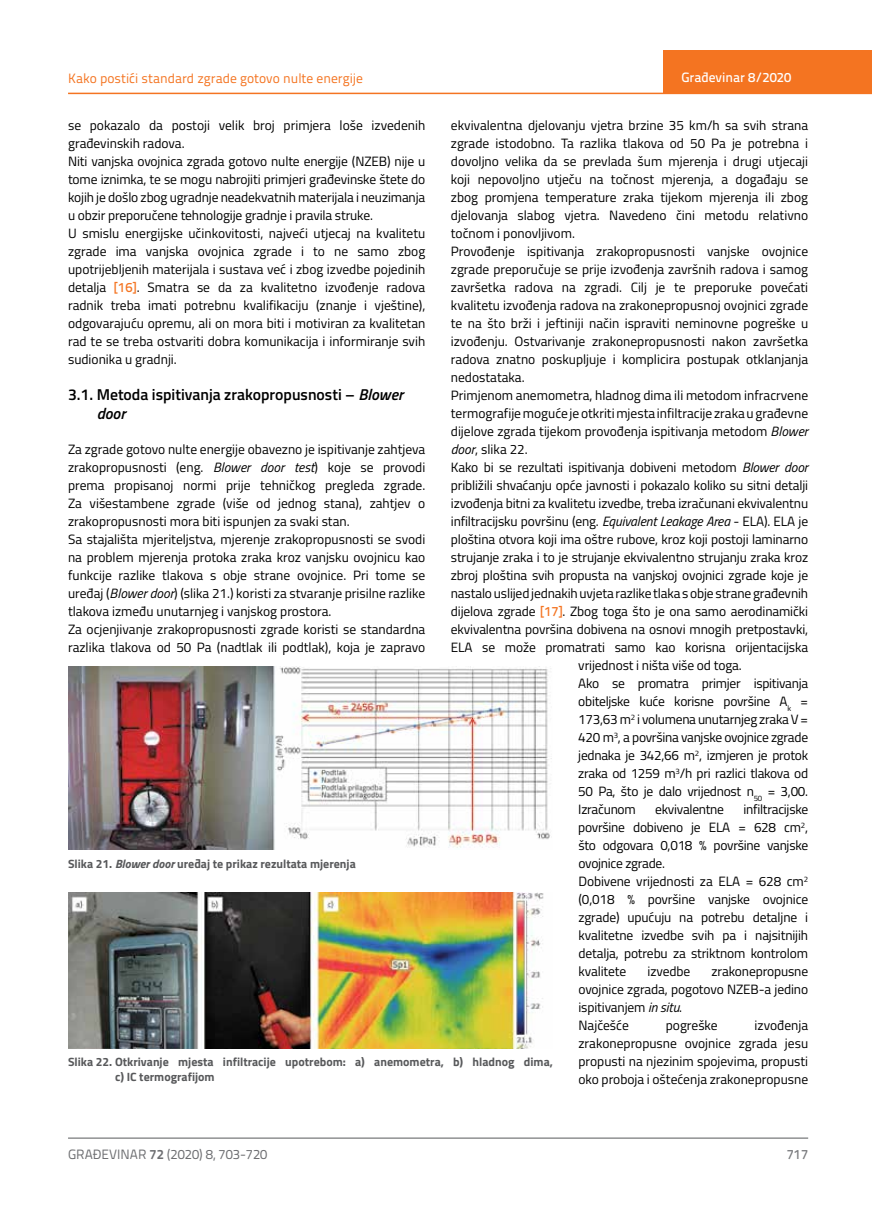
<style>
.page{position:relative;width:872px;height:1212px;background:#fff}
.page>*{position:absolute;margin:0;border:0;box-sizing:border-box;transform-origin:0 0}
.t1{font:600 15.75px/19.5px "Titillium";color:#000}
.t2{font:13.5px/18px "Titillium";color:#000}
.t3{font:13.5px "Titillium";letter-spacing:-.02em;color:#000}
.t4{font:13.5px "Titillium Text 22 L";color:#f47421}
.t5{font:13.5px "Titillium Text 22 L";color:#6d6e71}
.t6{font:500 13.5px "Titillium Text 22 L";color:#fff}
.t7{font:500 13.5px "Titillium Text 22 L";color:#797a7d}
.t8{font:700 12px/15px "Titillium";color:#58595b}
.s1{font-family:"Titillium Text 22 L";font-weight:500;color:#f47421}
.s2{font-style:italic}
.s3{font-weight:700}
</style>
<div class="page">
<hr style="left:68px;top:93px;width:804px;height:1px;background:#f47421">
<div style="left:663px;top:50px;width:209px;height:44px;background:#f47421"></div>
<hr style="left:68px;top:1138px;width:740px;height:1px;background:#58595b">
<img style="left:68px;top:666px;width:484px;height:183px">
<img style="left:68px;top:892px;width:476px;height:156px">
<p class="t4" style="left:68px;top:68px;width:296px">Kako postići standard zgrade gotovo nulte energije</p>
<p class="t2" style="left:68px;top:115px;width:359px">se pokazalo da postoji velik broj primjera loše izvedenih građevinskih radova.<br>Niti vanjska ovojnica zgrada gotovo nulte energije (NZEB) nije u tome iznimka, te se mogu nabrojiti primjeri građevinske štete do kojih je došlo zbog ugradnje neadekvatnih materijala i neuzimanja u obzir preporučene tehnologije gradnje i pravila struke.<br>U smislu energijske učinkovitosti, najveći utjecaj na kvalitetu zgrade ima vanjska ovojnica zgrade i to ne samo zbog upotrijebljenih materijala i sustava već i zbog izvedbe pojedinih detalja <span class="s1">[16]</span>. Smatra se da za kvalitetno izvođenje radova radnik treba imati potrebnu kvalifikaciju (znanje i vještine), odgovarajuću opremu, ali on mora biti i motiviran za kvalitetan rad te se treba ostvariti dobra komunikacija i informiranje svih sudionika u gradnji.</p>
<p class="t1" style="left:97px;top:384px;width:308px;text-indent:-29px">3.1. Metoda ispitivanja zrakopropusnosti – <span class="s2">Blower door</span></p>
<p class="t2" style="left:68px;top:439px;width:359px">Za zgrade gotovo nulte energije obavezno je ispitivanje zahtjeva zrakopropusnosti (eng. <span class="s2">Blower door test</span>) koje se provodi prema propisanoj normi prije tehničkog pregleda zgrade.<br>Za višestambene zgrade (više od jednog stana), zahtjev o zrakopropusnosti mora biti ispunjen za svaki stan.<br>Sa stajališta mjeriteljstva, mjerenje zrakopropusnosti se svodi na problem mjerenja protoka zraka kroz vanjsku ovojnicu kao funkcije razlike tlakova s obje strane ovojnice. Pri tome se uređaj (<span class="s2">Blower door</span>) (slika 21.) koristi za stvaranje prisilne razlike tlakova između unutarnjeg i vanjskog prostora.<br>Za ocjenjivanje zrakopropusnosti zgrade koristi se standardna razlika tlakova od 50 Pa (nadtlak ili podtlak), koja je zapravo</p>
<p class="t6" style="left:681px;top:67px;width:111px">Građevinar 8/2020</p>
<p class="t2" style="left:451px;top:115px;width:359px">ekvivalentna djelovanju vjetra brzine 35 km/h sa svih strana</p>
<p class="t2" style="left:451px;top:133px;width:359px">zgrade istodobno. Ta razlika tlakova od 50 Pa je potrebna i</p>
<p class="t2" style="left:451px;top:151px;width:359px">dovoljno velika da se prevlada šum mjerenja i drugi utjecaji</p>
<p class="t2" style="left:451px;top:169px;width:359px">koji nepovoljno utječu na točnost mjerenja, a događaju se</p>
<p class="t2" style="left:451px;top:187px;width:359px">zbog promjena temperature zraka tijekom mjerenja ili zbog</p>
<p class="t2" style="left:451px;top:205px;width:359px">djelovanja slabog vjetra. Navedeno čini metodu relativno</p>
<p class="t2" style="left:451px;top:223px;width:126px">točnom i ponovljivom.</p>
<p class="t2" style="left:451px;top:241px;width:359px">Provođenje ispitivanja zrakopropusnosti vanjske ovojnice</p>
<p class="t2" style="left:451px;top:259px;width:359px">zgrade preporučuje se prije izvođenja završnih radova i samog</p>
<p class="t2" style="left:451px;top:277px;width:359px">završetka radova na zgradi. Cilj je te preporuke povećati</p>
<p class="t2" style="left:451px;top:295px;width:359px">kvalitetu izvođenja radova na zrakonepropusnoj ovojnici zgrade</p>
<p class="t2" style="left:451px;top:313px;width:359px">te na što brži i jeftiniji način ispraviti neminovne pogreške u</p>
<p class="t2" style="left:451px;top:331px;width:359px">izvođenju. Ostvarivanje zrakonepropusnosti nakon završetka</p>
<p class="t2" style="left:451px;top:349px;width:359px">radova znatno poskupljuje i komplicira postupak otklanjanja</p>
<p class="t2" style="left:451px;top:367px;width:75px">nedostataka.</p>
<p class="t2" style="left:451px;top:385px;width:359px">Primjenom anemometra, hladnog dima ili metodom infracrvene</p>
<p class="t2" style="left:451px;top:403px;width:359px">termografije moguće je otkriti mjesta infiltracije zraka u građevne</p>
<p class="t2" style="left:451px;top:421px;width:359px">dijelove zgrada tijekom provođenja ispitivanja metodom <span class="s2">Blower</span></p>
<p class="t2" style="left:451px;top:439px;width:78px"><span class="s2">door</span>, slika 22.</p>
<p class="t2" style="left:451px;top:457px;width:359px">Kako bi se rezultati ispitivanja dobiveni metodom <span class="s2">Blower door</span></p>
<p class="t2" style="left:451px;top:475px;width:359px">približili shvaćanju opće javnosti i pokazalo koliko su sitni detalji</p>
<p class="t2" style="left:451px;top:493px;width:359px">izvođenja bitni za kvalitetu izvedbe, treba izračunani ekvivalentnu</p>
<p class="t2" style="left:451px;top:511px;width:359px">infiltracijsku površinu (eng. <span class="s2">Equivalent Leakage Area</span> - ELA). ELA je</p>
<p class="t2" style="left:451px;top:529px;width:359px">ploština otvora koji ima oštre rubove, kroz koji postoji laminarno</p>
<p class="t2" style="left:451px;top:547px;width:359px">strujanje zraka i to je strujanje ekvivalentno strujanju zraka kroz</p>
<p class="t2" style="left:451px;top:565px;width:359px">zbroj ploština svih propusta na vanjskoj ovojnici zgrade koje je</p>
<p class="t2" style="left:451px;top:583px;width:359px">nastalo uslijed jednakih uvjeta razlike tlaka s obje strane građevnih</p>
<p class="t2" style="left:451px;top:601px;width:359px">dijelova zgrade <span class="s1">[17]</span>. Zbog toga što je ona samo aerodinamički</p>
<p class="t2" style="left:451px;top:619px;width:359px">ekvivalentna površina dobivena na osnovi mnogih pretpostavki,</p>
<p class="t2" style="left:451px;top:637px;width:359px">ELA se može promatrati samo kao korisna orijentacijska</p>
<p class="t2" style="left:578px;top:655px;width:165px">vrijednost i ništa više od toga.</p>
<p class="t3" style="left:578px;top:673px;width:231px">Ako se promatra primjer ispitivanja</p>
<p class="t3" style="left:578px;top:691px;width:231px">obiteljske kuće korisne površine A<sub>k</sub> =</p>
<p class="t3" style="left:578px;top:709px;width:231px">173,63 m<sup>2</sup> i volumena unutarnjeg zraka V =</p>
<p class="t3" style="left:578px;top:727px;width:231px">420 m<sup>3</sup>, a površina vanjske ovojnice zgrade</p>
<p class="t3" style="left:578px;top:745px;width:231px">jednaka je 342,66 m<sup>2</sup>, izmjeren je protok</p>
<p class="t3" style="left:578px;top:763px;width:231px">zraka od 1259 m<sup>3</sup>/h pri razlici tlakova od</p>
<p class="t3" style="left:578px;top:781px;width:231px">50 Pa, što je dalo vrijednost n<sub>50</sub> = 3,00.</p>
<p class="t3" style="left:578px;top:799px;width:59px">Izračunom</p>
<p class="t3" style="left:655px;top:799px;width:70px">ekvivalentne</p>
<p class="t2" style="left:578px;top:800px;width:231px;text-indent:165px">infiltracijske površine dobiveno je ELA = 628 cm<sup>2</sup>, što odgovara 0,018 % površine vanjske ovojnice zgrade.<br>Dobivene vrijednosti za ELA = 628 cm<sup>2 </sup>(0,018 % površine vanjske ovojnice zgrade) upućuju na potrebu detaljne i kvalitetne izvedbe svih pa i najsitnijih detalja, potrebu za striktnom kontrolom kvalitete</p>
<p class="t8" style="left:68px;top:856px;width:289px">Slika 21. <span class="s2">Blower door</span> uređaj te prikaz rezultata mjerenja</p>
<p class="t2" style="left:578px;top:962px;width:231px;text-indent:133px">zrakonepropusne ovojnice zgrada, pogotovo NZEB-a jedino ispitivanjem <span class="s2">in situ</span>.<br>Najčešće</p>
<p class="t2" style="left:647px;top:962px;width:44px">izvedbe</p>
<p class="t2" style="left:666px;top:1016px;width:53px">pogreške</p>
<p class="t2" style="left:578px;top:1016px;width:231px;text-align:justify;text-indent:176px">izvođenja zrakonepropusne ovojnice zgrada jesu propusti na njezinim spojevima, propusti oko proboja i oštećenja zrakonepropusne</p>
<p class="t8" style="left:115px;top:1054px;width:439px;text-indent:-47px">Slika 22. Otkrivanje mjesta infiltracije upotrebom: a) anemometra, b) hladnog dima, c) IC termografijom</p>
<p class="t5" style="left:68px;top:1144px;width:201px">GRAĐEVINAR <span class="s3">72</span> (2020) 8, 703-720</p>
<p class="t7" style="left:786px;top:1144px;width:23px">717</p>
</div>
